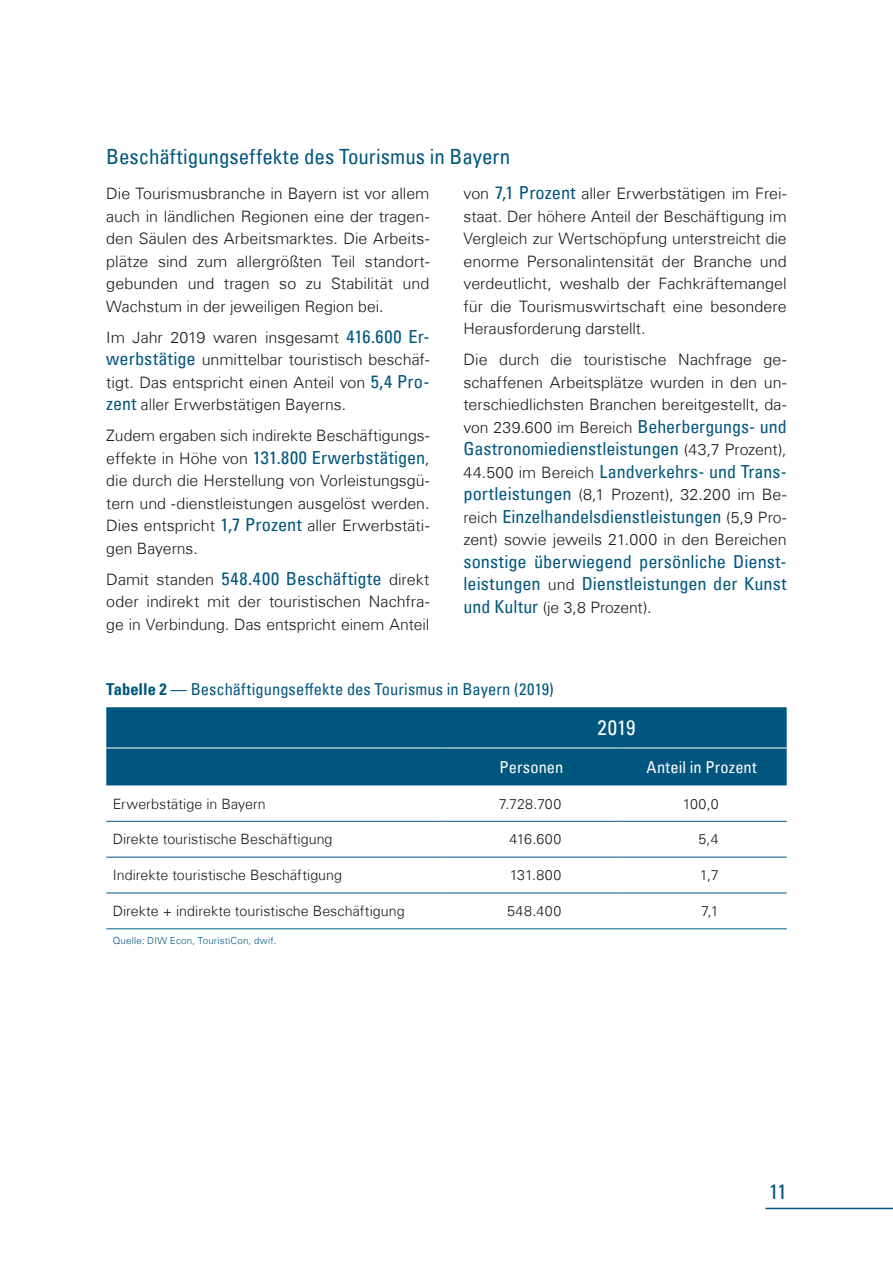
<style>
.page{position:relative;width:893px;height:1263px;background:#fff}
.page>*{position:absolute;margin:0;border:0;box-sizing:border-box;transform-origin:0 0}
.t1{font:condensed 21px "Univers Com 57";color:#00567e}
.t2{font:condensed 21px "Univers Com 57";color:#fff}
.t3{font:condensed 18px/22.5px "Univers Com 57";color:#00567e}
.t4{font:condensed 16.5px "Univers Com 57";letter-spacing:.005em;color:#00567e}
.t5{font:condensed 16.5px "Univers Com 57";letter-spacing:.005em;color:#fff}
.t6{font:300 15.75px/22.5px "Univers Com 45";color:#1a1a18;text-align:justify}
.t7{font:300 14.25px "Univers Com 45";color:#1a1a18}
.t8{font:300 9.75px "Univers Com 45";letter-spacing:.02em;color:#00567e}
.s1{font-family:"Univers Com 57";font-weight:400;font-stretch:condensed;font-size:18px;color:#00567e}
.s2{font-family:"Univers Com 45";font-weight:300;font-stretch:normal;font-size:15.75px;color:#1a1a18}
.s3{font-family:"Univers Com 67 Bold Cond";font-stretch:normal}
</style>
<div class="page">
<div style="left:106px;top:707px;width:681px;height:78px;background:#00567e"></div>
<hr style="left:106px;top:748px;width:340px;height:1px;background:#fff">
<hr style="left:446px;top:748px;width:171px;height:1px;background:#fff">
<hr style="left:617px;top:748px;width:170px;height:1px;background:#fff">
<hr style="left:106px;top:821px;width:340px;height:1px;background:#00567e">
<hr style="left:446px;top:821px;width:171px;height:1px;background:#00567e">
<hr style="left:617px;top:821px;width:170px;height:1px;background:#00567e">
<hr style="left:106px;top:857px;width:340px;height:1px;background:#00567e">
<hr style="left:446px;top:857px;width:171px;height:1px;background:#00567e">
<hr style="left:617px;top:857px;width:170px;height:1px;background:#00567e">
<hr style="left:106px;top:928px;width:340px;height:1px;background:#00648e">
<hr style="left:446px;top:928px;width:171px;height:1px;background:#00648e">
<hr style="left:617px;top:928px;width:170px;height:1px;background:#00648e">
<hr style="left:106px;top:892px;width:340px;height:1px;background:#00567e">
<hr style="left:446px;top:892px;width:171px;height:1px;background:#00567e">
<hr style="left:617px;top:892px;width:170px;height:1px;background:#00567e">
<hr style="left:765px;top:1208px;width:128px;height:1px;background:#00567e">
<h1 class="t1" style="left:106px;top:143px;width:405px">Beschäftigungseffekte des Tourismus in Bayern</h1>
<p class="t6" style="left:106px;top:182px;width:325px">Die Tourismusbranche in Bayern ist vor allem auch in ländlichen Regionen eine der tragen&shy;den Säulen des Arbeitsmarktes. Die Arbeits&shy;plätze sind zum allergrößten Teil standort&shy;gebunden und tragen so zu Stabilität und Wachstum in der jeweiligen Region bei.</p>
<p class="t6" style="left:106px;top:326px;width:325px">Im Jahr 2019 waren insgesamt <span class="s1">416.600 Er&shy;werbstätige</span> unmittelbar touristisch beschäf&shy;tigt. Das entspricht einen Anteil von <span class="s1">5,4 Pro&shy;zent</span> aller Erwerbstätigen Bayerns.</p>
<p class="t6" style="left:106px;top:424px;width:325px">Zudem ergaben sich indirekte Beschäftigungs-</p>
<p class="t3" style="left:106px;top:446px;width:325px"><span class="s2">effekte in Höhe von</span> 131.800 Erwerbstätigen<span class="s2">,</span></p>
<p class="t6" style="left:106px;top:469px;width:325px">die durch die Herstellung von Vorleistungsgü&shy;tern und -dienstleistungen ausgelöst werden.<br>Dies entspricht <span class="s1">1,7 Prozent</span> aller Erwerbstäti&shy;gen Bayerns.</p>
<p class="t3" style="left:106px;top:567px;width:325px"><span class="s2">Damit standen</span> 548.400 Beschäftigte <span class="s2">direkt</span></p>
<p class="t6" style="left:106px;top:590px;width:325px">oder indirekt mit der touristischen Nachfra&shy;ge in Verbindung. Das entspricht einem Anteil</p>
<p class="t6" style="left:463px;top:182px;width:325px">von <span class="s1">7,1 Prozent</span> aller Erwerbstätigen im Frei&shy;staat. Der höhere Anteil der Beschäftigung im Vergleich zur Wertschöpfung unterstreicht die enorme Personalintensität der Branche und verdeutlicht, weshalb der Fachkräftemangel für die Tourismuswirtschaft eine besondere Herausforderung darstellt.</p>
<p class="t6" style="left:463px;top:348px;width:325px">Die durch die touristische Nachfrage ge&shy;schaffenen Arbeitsplätze wurden in den un&shy;terschiedlichsten Branchen bereitgestellt, da&shy;von 239.600 im Bereich <span class="s1">Beherbergungs- und</span></p>
<p class="t3" style="left:463px;top:437px;width:325px">Gastronomiedienstleistungen <span class="s2">(43,7 Prozent),<br>44.500 im Bereich</span> Landverkehrs- und Trans-</p>
<p class="t6" style="left:463px;top:483px;width:325px"><span class="s1">portleistungen</span> (8,1 Prozent), 32.200 im Be-</p>
<p class="t3" style="left:463px;top:505px;width:325px"><span class="s2">reich</span> Einzelhandelsdienstleistungen <span class="s2">(5,9 Pro-</span></p>
<p class="t6" style="left:463px;top:528px;width:325px">zent) sowie jeweils 21.000 in den Bereichen</p>
<p class="t3" style="left:463px;top:550px;width:325px">sonstige überwiegend persönliche Dienst&shy;leistungen <span class="s2">und</span> Dienstleistungen der Kunst</p>
<p class="t6" style="left:463px;top:596px;width:189px"><span class="s1">und Kultur</span> (je 3,8 Prozent).</p>
<p class="t4" style="left:106px;top:678px;width:449px"><span class="s3">Tabelle 2</span> — Beschäftigungseffekte des Tourismus in Bayern (2019)</p>
<h1 class="t2" style="left:598px;top:714px;width:39px">2019</h1>
<p class="t5" style="left:500px;top:756px;width:65px">Personen</p>
<p class="t5" style="left:646px;top:756px;width:112px">Anteil in Prozent</p>
<p class="t7" style="left:113px;top:795px;width:155px">Erwerbstätige in Bayern</p>
<p class="t7" style="left:499px;top:795px;width:64px">7.728.700</p>
<p class="t7" style="left:683px;top:795px;width:37px">100,0</p>
<p class="t7" style="left:113px;top:831px;width:221px">Direkte touristische Beschäftigung</p>
<p class="t7" style="left:510px;top:831px;width:53px">416.600</p>
<p class="t7" style="left:698px;top:831px;width:22px">5,4</p>
<p class="t7" style="left:113px;top:866px;width:231px">Indirekte touristische Beschäftigung</p>
<p class="t7" style="left:510px;top:866px;width:53px">131.800</p>
<p class="t7" style="left:700px;top:866px;width:20px">1,7</p>
<p class="t7" style="left:113px;top:902px;width:294px">Direkte + indirekte touristische Beschäftigung</p>
<p class="t7" style="left:507px;top:902px;width:56px">548.400</p>
<p class="t7" style="left:701px;top:902px;width:19px">7,1</p>
<p class="t8" style="left:113px;top:935px;width:165px">Quelle: DIW Econ, TouristiCon, dwif.</p>
<h1 class="t1" style="left:769px;top:1178px;width:19px">11</h1>
</div>
